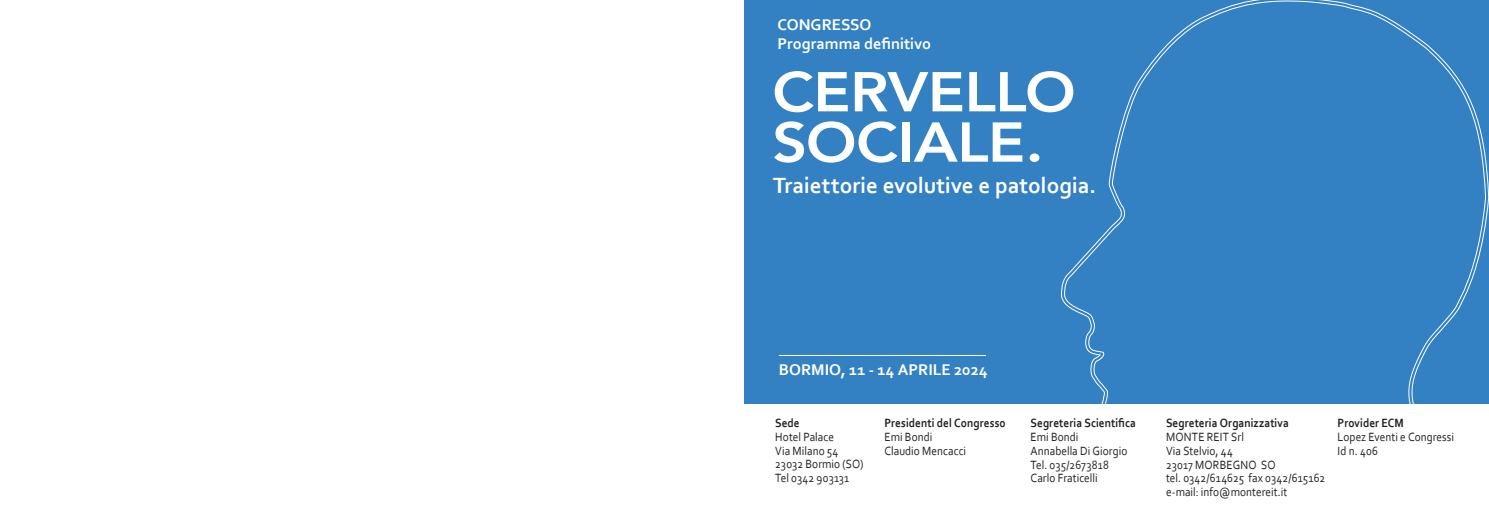
<style>
.page{position:relative;width:1489px;height:525px;background:#fff}
.page>*{position:absolute;margin:0;border:0;box-sizing:border-box;transform-origin:0 0}
.t1{font:800 55.38px/50.2px "Avenir";letter-spacing:-.01em;color:#fff;scale:1.1 1}
.t2{font:700 23.12px "Corbel";letter-spacing:-.005em;color:#fff}
.t3{font:700 16.25px "Corbel";color:#fff}
.Normale{font:12.5px "Corbel";letter-spacing:.005em;color:#231f20;scale:.9 1}
.Titolo_4{font:700 12.5px "Corbel";letter-spacing:.01em;color:#231f20;scale:.9 1}
</style>
<div class="page">
<div style="left:744px;top:0;width:744px;height:403px;background:#3381c2"></div>
<hr style="left:778px;top:355px;width:207px;height:1px;background:#fff">
<svg style="left:1063px;top:0;width:422px;height:404px"></svg>
<p class="t3" style="left:777px;top:14px;width:95px">CONGRESSO</p>
<p class="t3" style="left:777px;top:34px;width:155px">Programma definitivo</p>
<p class="t1" style="left:772px;top:67px;width:277px">CERVELLO<br>SOCIALE.</p>
<p class="t2" style="left:773px;top:171px;width:324px">Traiettorie evolutive e patologia.</p>
<p class="t3" style="left:778px;top:359px;width:210px">BORMIO, 11 - 14 APRILE 2024</p>
<p class="Titolo_4" style="left:775px;top:415px;width:29px">Sede</p>
<p class="Normale" style="left:775px;top:428px;width:67px">Hotel Palace</p>
<p class="Normale" style="left:775px;top:442px;width:72px">Via Milano 54</p>
<p class="Normale" style="left:775px;top:456px;width:100px">23032 Bormio (SO)</p>
<p class="Normale" style="left:775px;top:470px;width:84px">Tel 0342 903131</p>
<p class="Titolo_4" style="left:884px;top:415px;width:136px">Presidenti del Congresso</p>
<p class="Normale" style="left:884px;top:429px;width:55px">Emi Bondi</p>
<p class="Normale" style="left:884px;top:443px;width:92px">Claudio Mencacci</p>
<p class="Titolo_4" style="left:1030px;top:415px;width:118px">Segreteria Scientifica</p>
<p class="Normale" style="left:1030px;top:429px;width:55px">Emi Bondi</p>
<p class="Normale" style="left:1030px;top:443px;width:109px">Annabella Di Giorgio</p>
<p class="Normale" style="left:1030px;top:456px;width:88px">Tel. 035/2673818</p>
<p class="Normale" style="left:1030px;top:470px;width:76px">Carlo Fraticelli</p>
<p class="Titolo_4" style="left:1165px;top:415px;width:138px">Segreteria Organizzativa</p>
<p class="Normale" style="left:1165px;top:429px;width:88px">MONTE REIT Srl</p>
<p class="Normale" style="left:1165px;top:443px;width:76px">Via Stelvio, 44</p>
<p class="Normale" style="left:1165px;top:456px;width:123px">23017 MORBEGNO SO</p>
<p class="Normale" style="left:1165px;top:470px;width:178px">tel. 0342/614625 fax 0342/615162</p>
<p class="Normale" style="left:1165px;top:484px;width:136px">e-mail: info@montereit.it</p>
<p class="Titolo_4" style="left:1337px;top:415px;width:75px">Provider ECM</p>
<p class="Normale" style="left:1337px;top:429px;width:131px">Lopez Eventi e Congressi</p>
<p class="Normale" style="left:1337px;top:443px;width:46px">Id n. 406</p>
</div>
